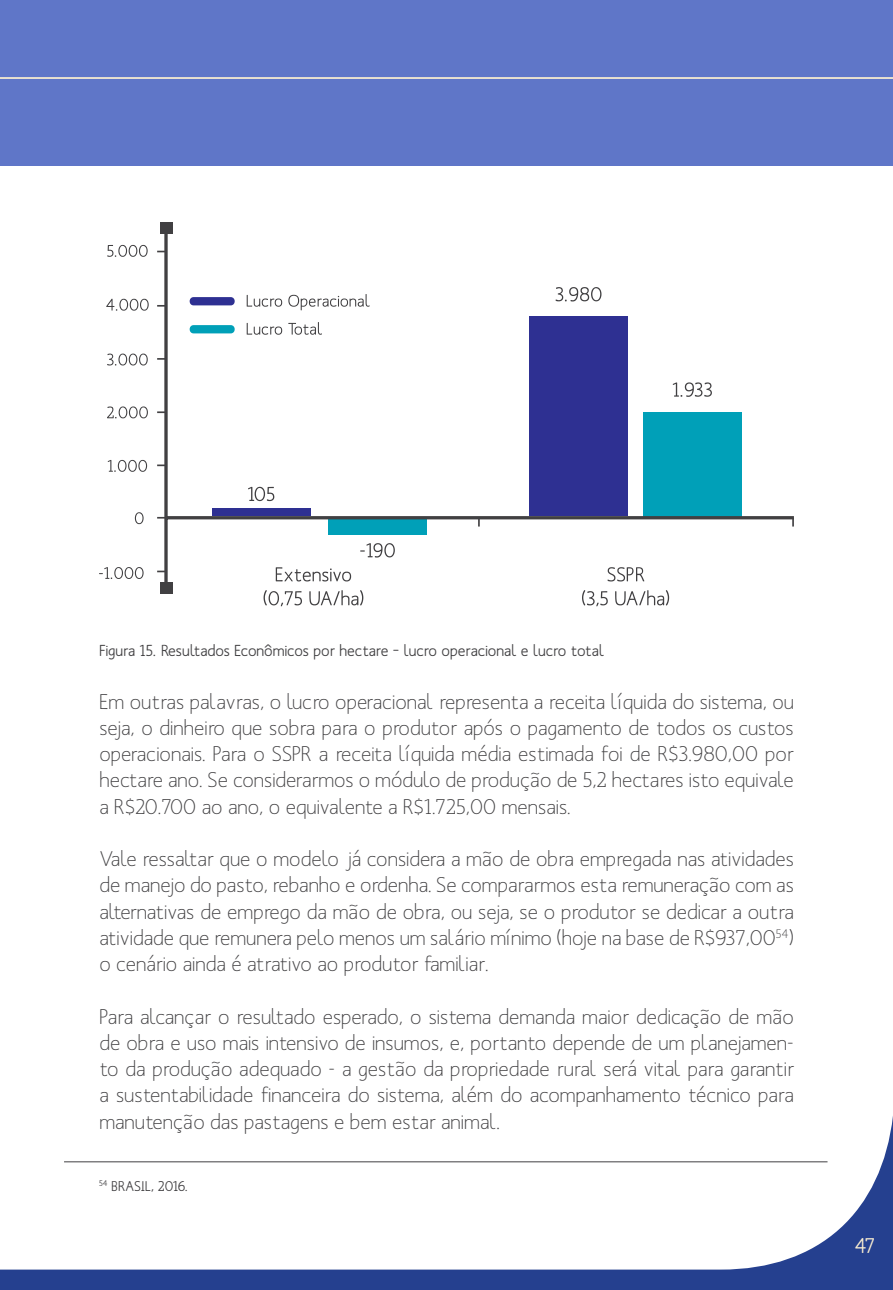
<style>
.page{position:relative;width:893px;height:1290px;background:#fff}
.page>*{position:absolute;margin:0;border:0;box-sizing:border-box;transform-origin:0 0}
.t1{font:21px/26.2px "Mank Sans";color:#414042;text-align:justify}
.t2{font:500 21px "Mank Sans";color:#f9edd1}
.t3{font:500 15.75px "Mank Sans";color:#414042}
.t4{font:500 14px "Mank Sans";color:#414042}
</style>
<div class="page">
<svg style="left:0;top:1116px;width:893px;height:174px"></svg>
<hr style="left:892px;top:1121px;width:1px;height:169px;background:#25408f">
<div style="left:0;top:0;width:893px;height:165px;background:#5f76c8"></div>
<hr style="left:0;top:77px;width:893px;height:2px;background:#f9edd1">
<hr style="left:64px;top:1161px;width:763px;height:1px;background:#414042">
<svg style="left:276px;top:567px;width:75px;height:14px"></svg>
<svg style="left:264px;top:590px;width:38px;height:16px"></svg>
<svg style="left:309px;top:590px;width:54px;height:15px"></svg>
<svg style="left:248px;top:487px;width:26px;height:14px"></svg>
<svg style="left:106px;top:299px;width:43px;height:12px"></svg>
<svg style="left:107px;top:354px;width:41px;height:11px"></svg>
<svg style="left:107px;top:245px;width:41px;height:12px"></svg>
<svg style="left:107px;top:406px;width:41px;height:12px"></svg>
<svg style="left:108px;top:460px;width:39px;height:12px"></svg>
<svg style="left:99px;top:567px;width:45px;height:12px"></svg>
<svg style="left:135px;top:512px;width:9px;height:12px"></svg>
<svg style="left:360px;top:543px;width:35px;height:14px"></svg>
<svg style="left:556px;top:287px;width:45px;height:14px"></svg>
<svg style="left:673px;top:382px;width:39px;height:15px"></svg>
<svg style="left:608px;top:567px;width:36px;height:14px"></svg>
<svg style="left:582px;top:590px;width:26px;height:16px"></svg>
<svg style="left:615px;top:590px;width:54px;height:15px"></svg>
<div style="left:530px;top:316px;width:98px;height:200px;background:#2e3092"></div>
<div style="left:643px;top:412px;width:98px;height:104px;background:#00a0b8"></div>
<div style="left:329px;top:519px;width:98px;height:16px;background:#00a0b8"></div>
<div style="left:212px;top:508px;width:98px;height:8px;background:#2e3092"></div>
<svg style="left:189px;top:325px;width:46px;height:8px"></svg>
<svg style="left:247px;top:323px;width:35px;height:12px"></svg>
<svg style="left:288px;top:322px;width:34px;height:13px"></svg>
<svg style="left:189px;top:297px;width:46px;height:8px"></svg>
<svg style="left:247px;top:295px;width:35px;height:12px"></svg>
<svg style="left:288px;top:294px;width:82px;height:16px"></svg>
<svg style="left:157px;top:305px;width:7px;height:2px"></svg>
<svg style="left:157px;top:358px;width:7px;height:2px"></svg>
<svg style="left:157px;top:411px;width:7px;height:2px"></svg>
<svg style="left:157px;top:464px;width:7px;height:2px"></svg>
<svg style="left:792px;top:519px;width:2px;height:7px"></svg>
<svg style="left:478px;top:519px;width:2px;height:7px"></svg>
<div style="left:160px;top:223px;width:12px;height:11px;background:#414042"></div>
<div style="left:160px;top:582px;width:12px;height:12px;background:#414042"></div>
<svg style="left:164px;top:234px;width:4px;height:348px"></svg>
<hr style="left:166px;top:516px;width:628px;height:3px;background:#414042">
<p class="t3" style="left:99px;top:641px;width:506px">Figura 15. Resultados Econômicos por hectare – lucro operacional e lucro total</p>
<p class="t1" style="left:99px;top:688px;width:696px">Em outras palavras, o lucro operacional representa a receita líquida do sistema, ou seja, o dinheiro que sobra para o produtor após o pagamento de todos os custos operacionais. Para o SSPR a receita líquida média estimada foi de R$3.980,00 por hectare ano. Se considerarmos o módulo de produção de 5,2 hectares isto equivale a R$20.700 ao ano, o equivalente a R$1.725,00 mensais.</p>
<p class="t1" style="left:99px;top:846px;width:696px">Vale ressaltar que o modelo já considera a mão de obra empregada nas atividades de manejo do pasto, rebanho e ordenha. Se compararmos esta remuneração com as alternativas de emprego da mão de obra, ou seja, se o produtor se dedicar a outra atividade que remunera pelo menos um salário mínimo (hoje na base de R$937,00<sup>54</sup>) o cenário ainda é atrativo ao produtor familiar.</p>
<p class="t1" style="left:99px;top:1003px;width:696px">Para alcançar o resultado esperado, o sistema demanda maior dedicação de mão de obra e uso mais intensivo de insumos, e, portanto depende de um planejamen&shy;to da produção adequado - a gestão da propriedade rural será vital para garantir a sustentabilidade financeira do sistema, além do acompanhamento técnico para manutenção das pastagens e bem estar animal.</p>
<p class="t4" style="left:99px;top:1177px;width:91px"><sup>54</sup> BRASIL, 2016.</p>
<p class="t2" style="left:854px;top:1233px;width:22px">47</p>
</div>
